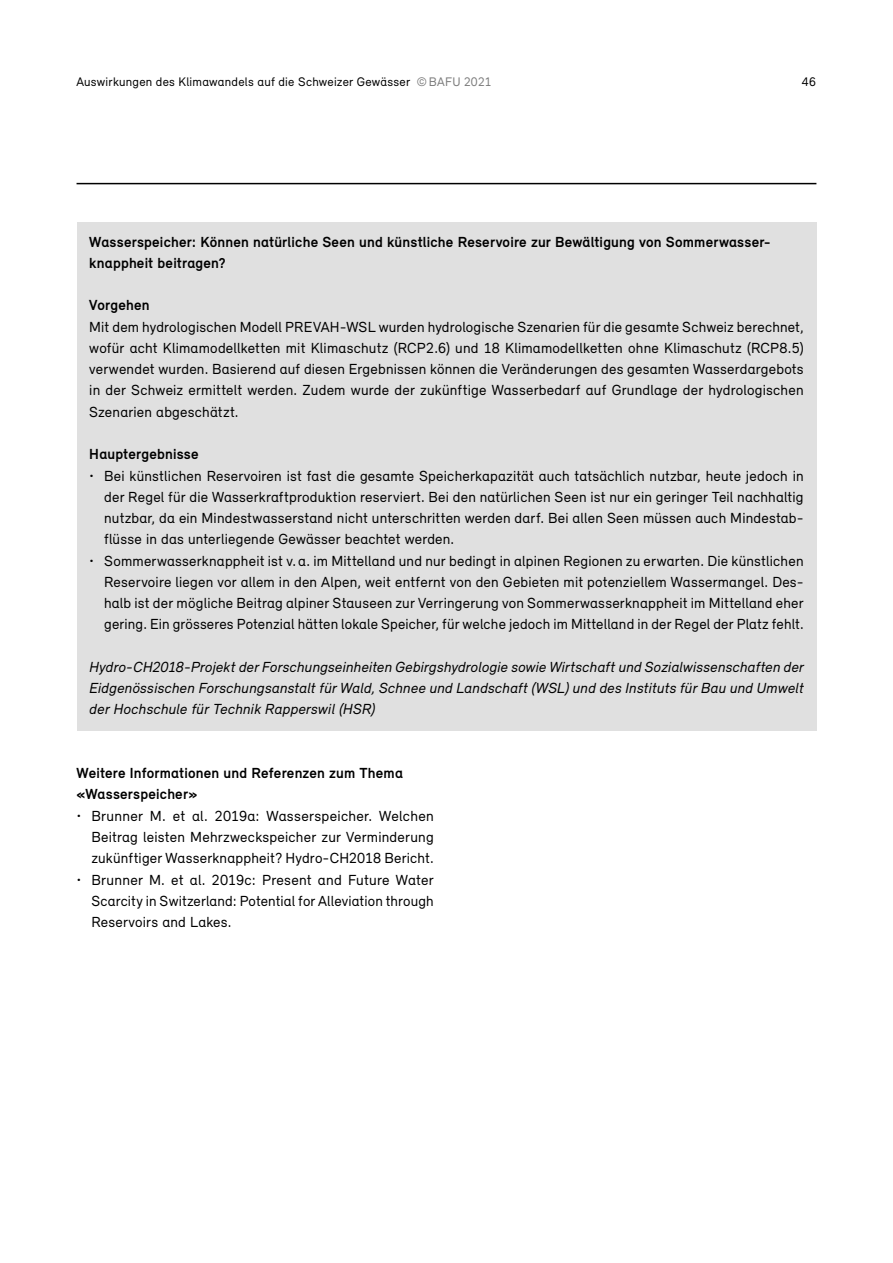
<style>
.page{position:relative;width:893px;height:1263px;background:#fff}
.page>*{position:absolute;margin:0;border:0;box-sizing:border-box;transform-origin:0 0}
._11_Kasten_11_Grundtext_Aufzählung{font:15px/21.3px "Relevant";letter-spacing:.015em;color:#000;text-align:justify}
._11_Kasten_11_Grundtext{font:15px/21.3px "Relevant";letter-spacing:.015em;color:#000;text-align:justify}
._11_Kasten_11_Grundtext-2{font:italic 15px/21.3px "Relevant";letter-spacing:.01em;color:#000;text-align:justify}
._07_Inhalt_07_Grundtext_aufz{font:15px/21.3px "Relevant";letter-spacing:.015em;color:#000;text-align:justify}
._07_Inhalt_07_Grundtext_aufz_abstand_n{font:15px/21.3px "Relevant";letter-spacing:.01em;color:#000;text-align:justify}
._11_Kasten_11_Untertitel_Kopie_H2{font:700 15px/21.3px "Relevant";letter-spacing:.015em;color:#000}
._07_Inhalt_07_Untertitel{font:700 15px/21.3px "Relevant";letter-spacing:.015em;color:#000}
._11_Kasten_11_Untertitel{font:700 15px "Relevant";letter-spacing:.015em;color:#000}
.t1{font:12.75px "Relevant";letter-spacing:.02em;color:#000}
.s1{color:#7c7c7c}
</style>
<div class="page">
<hr style="left:77px;top:183px;width:739px;height:1px;background:#000">
<div style="left:77px;top:223px;width:739px;height:49px;background:#e0e0e0"></div>
<div style="left:77px;top:269px;width:739px;height:45px;background:#e0e0e0"></div>
<div style="left:77px;top:308px;width:739px;height:134px;background:#e0e0e0"></div>
<div style="left:77px;top:435px;width:739px;height:28px;background:#e0e0e0"></div>
<div style="left:77px;top:456px;width:739px;height:105px;background:#e0e0e0"></div>
<div style="left:77px;top:542px;width:739px;height:112px;background:#e0e0e0"></div>
<div style="left:77px;top:648px;width:739px;height:83px;background:#e0e0e0"></div>
<p class="t1" style="left:76px;top:74px;width:417px">Auswirkungen des Klimawandels auf die Schweizer Gewässer <span class="s1">©BAFU 2021</span></p>
<p class="t1" style="left:802px;top:74px;width:16px">46</p>
<h2 class="_11_Kasten_11_Untertitel_Kopie_H2" style="left:89px;top:231px;width:683px">Wasserspeicher: Können natürliche Seen und künstliche Reservoire zur Bewältigung von Sommerwasser&shy;knappheit beitragen?</h2>
<h3 class="_11_Kasten_11_Untertitel" style="left:89px;top:296px;width:62px">Vorgehen</h3>
<p class="_11_Kasten_11_Grundtext" style="left:89px;top:316px;width:716px">Mit dem hydrologischen Modell PREVAH-WSL wurden hydrologische Szenarien für die gesamte Schweiz berechnet, wofür acht Klimamodellketten mit Klimaschutz (RCP2.6) und 18 Klimamodellketten ohne Klimaschutz (RCP8.5) verwendet wurden. Basierend auf diesen Ergebnissen können die Veränderungen des gesamten Wasserdargebots in der Schweiz ermittelt werden. Zudem wurde der zukünftige Wasserbedarf auf Grundlage der hydrologischen Szenarien abgeschätzt.</p>
<h3 class="_11_Kasten_11_Untertitel" style="left:89px;top:445px;width:111px">Hauptergebnisse</h3>
<p class="_11_Kasten_11_Grundtext_Aufzählung" style="left:104px;top:464px;width:701px;text-indent:-15px">• Bei künstlichen Reservoiren ist fast die gesamte Speicherkapazität auch tatsächlich nutzbar, heute jedoch in der Regel für die Wasserkraftproduktion reserviert. Bei den natürlichen Seen ist nur ein geringer Teil nachhaltig nutzbar, da ein Mindestwasserstand nicht unterschritten werden darf. Bei allen Seen müssen auch Mindestab&shy;flüsse in das unterliegende Gewässer beachtet werden.</p>
<p class="_11_Kasten_11_Grundtext_Aufzählung" style="left:104px;top:549px;width:701px;text-indent:-15px">• Sommerwasserknappheit ist v. a. im Mittelland und nur bedingt in alpinen Regionen zu erwarten. Die künstlichen Reservoire liegen vor allem in den Alpen, weit entfernt von den Gebieten mit potenziellem Wassermangel. Des&shy;halb ist der mögliche Beitrag alpiner Stauseen zur Verringerung von Sommerwasserknappheit im Mittelland eher gering. Ein grösseres Potenzial hätten lokale Speicher, für welche jedoch im Mittelland in der Regel der Platz fehlt.</p>
<p class="_11_Kasten_11_Grundtext-2" style="left:89px;top:656px;width:716px">Hydro-CH2018-Projekt der Forschungseinheiten Gebirgshydrologie sowie Wirtschaft und Sozialwissenschaften der Eidgenössischen Forschungsanstalt für Wald, Schnee und Landschaft (WSL) und des Instituts für Bau und Umwelt der Hochschule für Technik Rapperswil (HSR)</p>
<h3 class="_07_Inhalt_07_Untertitel" style="left:77px;top:762px;width:328px">Weitere Informationen und Referenzen zum Thema «Wasserspeicher»</h3>
<p class="_07_Inhalt_07_Grundtext_aufz" style="left:91px;top:805px;width:344px;text-indent:-15px">• Brunner M. et al. 2019a: Wasserspeicher. Welchen Beitrag leisten Mehrzweckspeicher zur Verminderung zukünftiger Wasserknappheit? Hydro-CH2018 Bericht.</p>
<p class="_07_Inhalt_07_Grundtext_aufz_abstand_n" style="left:91px;top:868px;width:344px;text-indent:-15px">• Brunner M. et al. 2019c: Present and Future Water Scarcity in Switzerland: Potential for Alleviation through Reservoirs and Lakes.</p>
</div>
